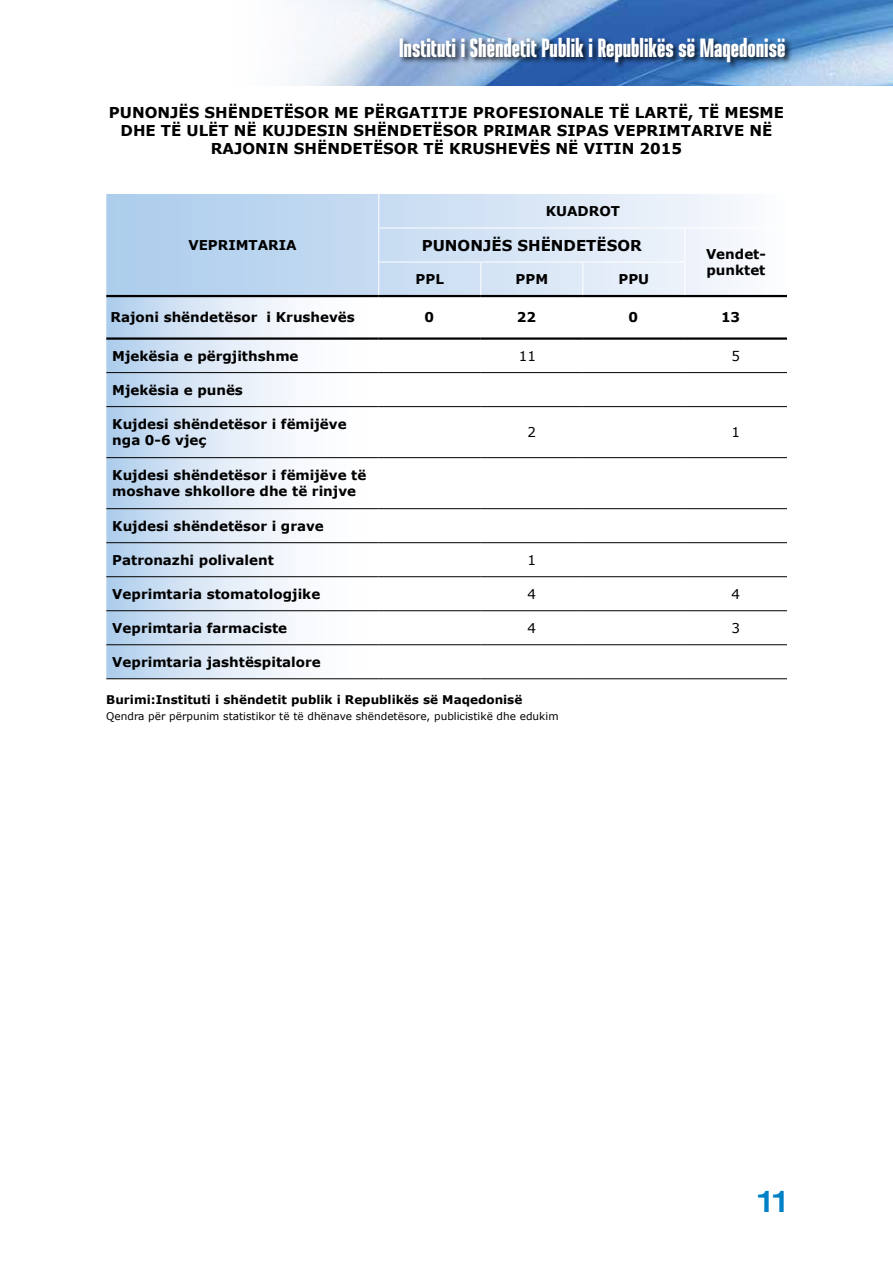
<style>
.page{position:relative;width:893px;height:1263px;background:#fff}
.page>*{position:absolute;margin:0;border:0;box-sizing:border-box;transform-origin:0 0}
.t1{font:500 expanded 30px "Helvetica Neue LT Pro";color:#0080c6}
.t2{font:900 26.4px "Ristretto Pro";color:#fff}
.t3{font:700 15px/18px "Verdana";color:#000;text-align:center}
.t4{font:700 13.5px/16.2px "Verdana";color:#000}
.t5{font:13.5px "Verdana";color:#000}
.t6{font:700 12px "Verdana";color:#000}
.t7{font:10.5px "Verdana";color:#000}
</style>
<div class="page">
<img style="left:292px;top:0;width:601px;height:85px">
<div style="left:398px;top:36px;width:395px;height:33px;background:#000;opacity:.75"></div>
<svg style="left:106px;top:194px;width:681px;height:101px;background:#d0e1f3"></svg>
<svg style="left:106px;top:297px;width:681px;height:40px"></svg>
<svg style="left:106px;top:340px;width:681px;height:338px"></svg>
<hr style="left:106px;top:372px;width:273px;height:1px;background:#000">
<hr style="left:106px;top:406px;width:273px;height:1px;background:#000">
<hr style="left:106px;top:457px;width:273px;height:1px;background:#000">
<hr style="left:106px;top:508px;width:273px;height:1px;background:#000">
<hr style="left:106px;top:542px;width:273px;height:1px;background:#000">
<hr style="left:106px;top:576px;width:273px;height:1px;background:#000">
<hr style="left:106px;top:610px;width:273px;height:1px;background:#000">
<hr style="left:106px;top:644px;width:273px;height:1px;background:#000">
<hr style="left:106px;top:678px;width:273px;height:1px;background:#000">
<hr style="left:106px;top:295px;width:273px;height:2px;background:#000">
<hr style="left:106px;top:337px;width:273px;height:3px;background:#000">
<hr style="left:378px;top:194px;width:1px;height:34px;background:#fff">
<hr style="left:378px;top:228px;width:103px;height:1px;background:#fff">
<hr style="left:378px;top:228px;width:1px;height:34px;background:#fff">
<hr style="left:481px;top:228px;width:102px;height:1px;background:#fff">
<hr style="left:583px;top:228px;width:102px;height:1px;background:#fff">
<hr style="left:685px;top:228px;width:102px;height:1px;background:#fff">
<hr style="left:685px;top:228px;width:1px;height:34px;background:#fff">
<hr style="left:379px;top:295px;width:102px;height:2px;background:#000">
<hr style="left:481px;top:295px;width:102px;height:2px;background:#000">
<hr style="left:583px;top:295px;width:102px;height:2px;background:#000">
<hr style="left:685px;top:295px;width:102px;height:2px;background:#000">
<hr style="left:379px;top:337px;width:102px;height:3px;background:#000">
<hr style="left:481px;top:337px;width:102px;height:3px;background:#000">
<hr style="left:583px;top:337px;width:102px;height:3px;background:#000">
<hr style="left:685px;top:337px;width:102px;height:3px;background:#000">
<hr style="left:378px;top:262px;width:103px;height:1px;background:#fff">
<hr style="left:378px;top:262px;width:1px;height:33px;background:#fff">
<hr style="left:481px;top:262px;width:102px;height:1px;background:#fff">
<hr style="left:480px;top:262px;width:1px;height:33px;background:#fff">
<hr style="left:583px;top:262px;width:102px;height:1px;background:#fff">
<hr style="left:582px;top:262px;width:1px;height:33px;background:#fff">
<hr style="left:685px;top:262px;width:1px;height:33px;background:#fff">
<hr style="left:379px;top:372px;width:102px;height:1px;background:#000">
<hr style="left:481px;top:372px;width:102px;height:1px;background:#000">
<hr style="left:583px;top:372px;width:102px;height:1px;background:#000">
<hr style="left:685px;top:372px;width:102px;height:1px;background:#000">
<hr style="left:379px;top:406px;width:102px;height:1px;background:#000">
<hr style="left:481px;top:406px;width:102px;height:1px;background:#000">
<hr style="left:583px;top:406px;width:102px;height:1px;background:#000">
<hr style="left:685px;top:406px;width:102px;height:1px;background:#000">
<hr style="left:379px;top:457px;width:102px;height:1px;background:#000">
<hr style="left:481px;top:457px;width:102px;height:1px;background:#000">
<hr style="left:583px;top:457px;width:102px;height:1px;background:#000">
<hr style="left:685px;top:457px;width:102px;height:1px;background:#000">
<hr style="left:379px;top:508px;width:102px;height:1px;background:#000">
<hr style="left:481px;top:508px;width:102px;height:1px;background:#000">
<hr style="left:583px;top:508px;width:102px;height:1px;background:#000">
<hr style="left:685px;top:508px;width:102px;height:1px;background:#000">
<hr style="left:379px;top:542px;width:102px;height:1px;background:#000">
<hr style="left:481px;top:542px;width:102px;height:1px;background:#000">
<hr style="left:583px;top:542px;width:102px;height:1px;background:#000">
<hr style="left:685px;top:542px;width:102px;height:1px;background:#000">
<hr style="left:379px;top:576px;width:102px;height:1px;background:#000">
<hr style="left:481px;top:576px;width:102px;height:1px;background:#000">
<hr style="left:583px;top:576px;width:102px;height:1px;background:#000">
<hr style="left:685px;top:576px;width:102px;height:1px;background:#000">
<hr style="left:379px;top:610px;width:102px;height:1px;background:#000">
<hr style="left:481px;top:610px;width:102px;height:1px;background:#000">
<hr style="left:583px;top:610px;width:102px;height:1px;background:#000">
<hr style="left:685px;top:610px;width:102px;height:1px;background:#000">
<hr style="left:379px;top:644px;width:102px;height:1px;background:#000">
<hr style="left:481px;top:644px;width:102px;height:1px;background:#000">
<hr style="left:583px;top:644px;width:102px;height:1px;background:#000">
<hr style="left:685px;top:644px;width:102px;height:1px;background:#000">
<hr style="left:379px;top:678px;width:102px;height:1px;background:#000">
<hr style="left:481px;top:678px;width:102px;height:1px;background:#000">
<hr style="left:583px;top:678px;width:102px;height:1px;background:#000">
<hr style="left:685px;top:678px;width:102px;height:1px;background:#000">
<h2 class="t2" style="left:399px;top:32px;width:388px">Instituti i Shëndetit Publik i Republikës së Maqedonisë</h2>
<p class="t3" style="left:109px;top:103px;width:677px">PUNONJËS SHËNDETËSOR ME PËRGATITJE PROFESIONALE TË LARTË, TË MESME<br>DHE TË ULËT NË KUJDESIN SHËNDETËSOR PRIMAR SIPAS VEPRIMTARIVE NË<br>RAJONIN SHËNDETËSOR TË KRUSHEVËS NË VITIN 2015</p>
<p class="t4" style="left:188px;top:237px;width:110px">VEPRIMTARIA</p>
<p class="t4" style="left:546px;top:203px;width:76px">KUADROT</p>
<p class="t3" style="left:422px;top:236px;width:222px">PUNONJËS SHËNDETËSOR</p>
<p class="t4" style="left:416px;top:271px;width:30px">PPL</p>
<p class="t4" style="left:516px;top:271px;width:34px">PPM</p>
<p class="t4" style="left:618px;top:271px;width:32px">PPU</p>
<p class="t4" style="left:706px;top:246px;width:61px">Vendet&shy;punktet</p>
<p class="t4" style="left:111px;top:309px;width:246px">Rajoni shëndetësor i Krushevës</p>
<p class="t4" style="left:424px;top:309px;width:11px">0</p>
<p class="t4" style="left:517px;top:309px;width:21px">22</p>
<p class="t4" style="left:629px;top:309px;width:11px">0</p>
<p class="t4" style="left:721px;top:309px;width:21px">13</p>
<p class="t4" style="left:112px;top:347px;width:188px">Mjekësia e përgjithshme</p>
<p class="t5" style="left:519px;top:347px;width:19px">11</p>
<p class="t5" style="left:732px;top:347px;width:10px">5</p>
<p class="t4" style="left:112px;top:381px;width:132px">Mjekësia e punës</p>
<p class="t4" style="left:112px;top:416px;width:236px">Kujdesi shëndetësor i fëmijëve nga 0-6 vjeç</p>
<p class="t5" style="left:527px;top:424px;width:10px">2</p>
<p class="t5" style="left:732px;top:424px;width:10px">1</p>
<p class="t4" style="left:112px;top:467px;width:256px">Kujdesi shëndetësor i fëmijëve të moshave shkollore dhe të rinjve</p>
<p class="t4" style="left:112px;top:517px;width:213px">Kujdesi shëndetësor i grave</p>
<p class="t4" style="left:112px;top:551px;width:163px">Patronazhi polivalent</p>
<p class="t5" style="left:527px;top:551px;width:10px">1</p>
<p class="t4" style="left:112px;top:585px;width:210px">Veprimtaria stomatologjike</p>
<p class="t5" style="left:527px;top:585px;width:10px">4</p>
<p class="t5" style="left:732px;top:585px;width:10px">4</p>
<p class="t4" style="left:112px;top:619px;width:176px">Veprimtaria farmaciste</p>
<p class="t5" style="left:527px;top:619px;width:10px">4</p>
<p class="t5" style="left:732px;top:619px;width:10px">3</p>
<p class="t4" style="left:112px;top:653px;width:210px">Veprimtaria jashtëspitalore</p>
<p class="t6" style="left:106px;top:692px;width:418px">Burimi:Instituti i shëndetit publik i Republikës së Maqedonisë</p>
<p class="t7" style="left:106px;top:709px;width:454px">Qendra për përpunim statistikor të të dhënave shëndetësore, publicistikë dhe edukim</p>
<h1 class="t1" style="left:758px;top:1183px;width:31px">11</h1>
</div>
